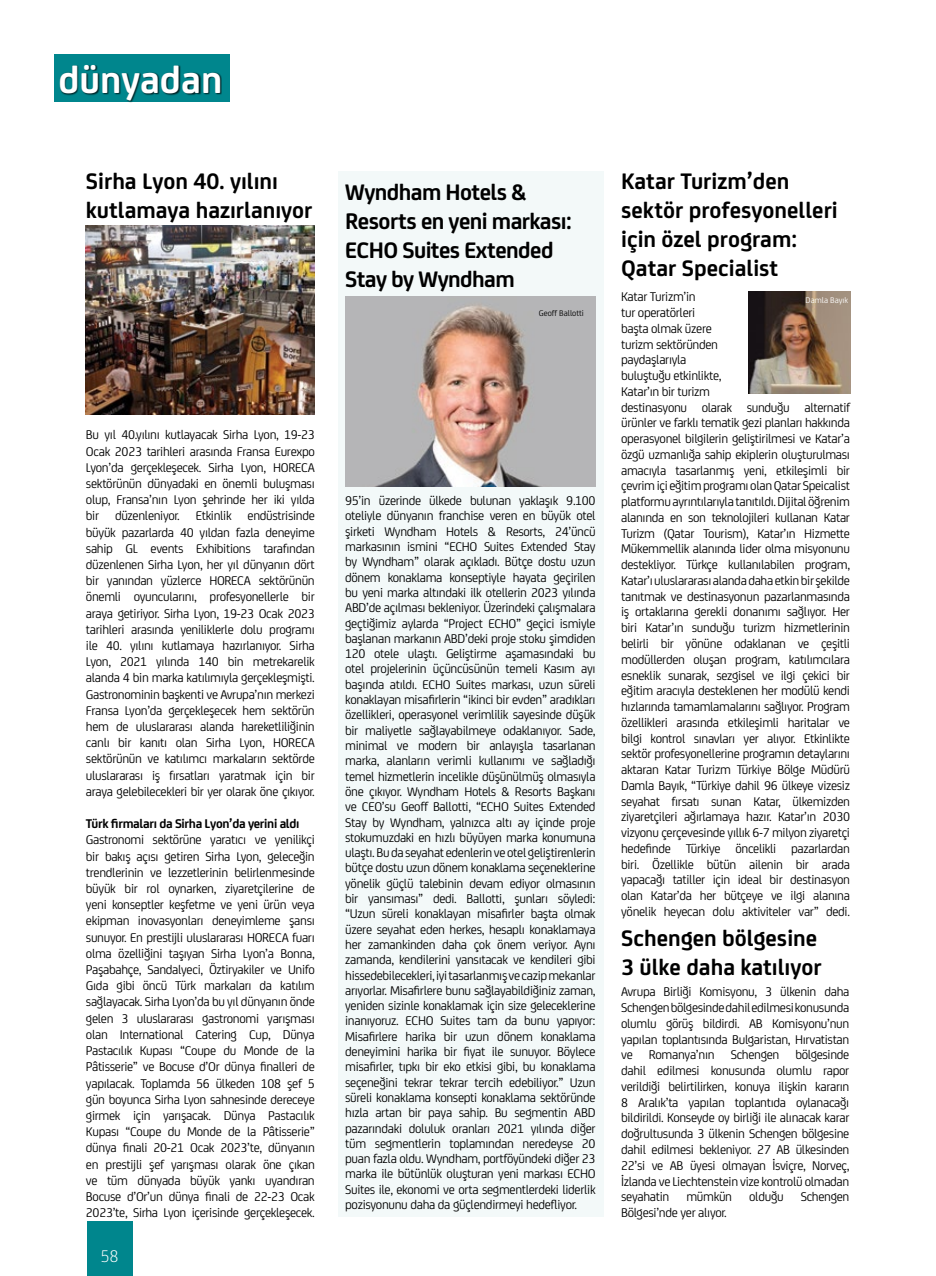
<style>
.page{position:relative;width:936px;height:1276px;background:#fff}
.page>*{position:absolute;margin:0;border:0;box-sizing:border-box;transform-origin:0 0}
.t1{font:700 40.5px "FS Joey";color:#fff}
.t2{font:700 24px/28.8px "FS Joey";color:#000}
.t3{font:700 24px/28.8px "FS Joey";letter-spacing:-.025em;color:#000}
.t4{font:300 18px "FS Joey";color:#fff}
.t5{font:13.5px/15.8px "FS Joey";letter-spacing:-.025em;color:#000;text-align:justify}
.t6{font:700 13.5px "FS Joey";letter-spacing:-.025em;color:#000}
.t7{font:8.7px "FS Joey";color:#000}
.t8{font:8.7px "FS Joey";color:#fff}
</style>
<div class="page">
<div style="left:87px;top:1222px;width:45px;height:54px;background:#00868d"></div>
<div style="left:54px;top:54px;width:176px;height:48px;background:#00868d"></div>
<div style="left:60px;top:65px;width:162px;height:37px;background:#000;opacity:.75"></div>
<img style="left:86px;top:226px;width:229px;height:188px">
<img style="left:748px;top:291px;width:102px;height:102px">
<div style="left:338px;top:171px;width:266px;height:1046px;background:#f3f9f9"></div>
<img style="left:345px;top:296px;width:250px;height:191px">
<h1 class="t1" style="left:58px;top:49px;width:165px">dünyadan</h1>
<h2 class="t2" style="left:86px;top:165px;width:228px">Sirha Lyon 40. yılını kutlamaya hazırlanıyor</h2>
<h2 class="t2" style="left:621px;top:165px;width:218px">Katar Turizm’den sektör profesyonelleri için özel program:<br>Qatar Specialist</h2>
<h2 class="t3" style="left:345px;top:176px;width:228px">Wyndham Hotels &amp;<br>Resorts en yeni markası:<br>ECHO Suites Extended<br>Stay by Wyndham</h2>
<p class="t5" style="left:621px;top:288px;width:230px;text-align:left">Katar Turizm’in<br>tur operatörleri<br>başta olmak üzere<br>turizm sektöründen<br>paydaşlarıyla<br>buluştuğu etkinlikte,<br>Katar’ın bir turizm<br>destinasyonu olarak sunduğu alternatif ürünler ve farklı tematik gezi planları hakkında operasyonel bilgilerin geliştirilmesi ve Katar’a özgü uzmanlığa sahip ekiplerin oluşturulması amacıyla tasarlanmış yeni, etkileşimli bir çevrim içi eğitim programı olan Qatar Speicalist platformu ayrıntılarıyla tanıtıldı. Dijital öğrenim alanında en son teknolojileri kullanan Katar Turizm (Qatar Tourism), Katar’ın Hizmette Mükemmellik alanında lider olma misyonunu destekliyor. Türkçe kullanılabilen program, Katar’ı uluslararası alanda daha etkin bir şekilde tanıtmak ve destinasyonun pazarlanmasında iş ortaklarına gerekli donanımı sağlıyor. Her biri Katar’ın sunduğu turizm hizmetlerinin belirli bir yönüne odaklanan ve çeşitli modüllerden oluşan program, katılımcılara esneklik sunarak, sezgisel ve ilgi çekici bir eğitim aracıyla desteklenen her modülü kendi hızlarında tamamlamalarını sağlıyor. Program özellikleri arasında etkileşimli haritalar ve bilgi kontrol sınavları yer alıyor. Etkinlikte sektör profesyonellerine programın detaylarını aktaran Katar Turizm Türkiye Bölge Müdürü Damla Bayık, “Türkiye dahil 96 ülkeye vizesiz seyahat fırsatı sunan Katar, ülkemizden ziyaretçileri ağırlamaya hazır. Katar’ın 2030 vizyonu çerçevesinde yıllık 6-7 milyon ziyaretçi hedefinde Türkiye öncelikli pazarlardan biri. Özellikle bütün ailenin bir arada yapacağı tatiller için ideal bir destinasyon olan Katar’da her bütçeye ve ilgi alanına yönelik heyecan dolu aktiviteler var” dedi.</p>
<p class="t8" style="left:805px;top:293px;width:44px">Damla Bayık</p>
<p class="t7" style="left:539px;top:307px;width:47px">Geoff Ballotti</p>
<p class="t5" style="left:86px;top:426px;width:230px;line-height:16.2px">Bu yıl 40.yılını kutlayacak Sirha Lyon, 19-23<br>Ocak 2023 tarihleri arasında Fransa Eurexpo Lyon’da gerçekleşecek. Sirha Lyon, HORECA sektörünün dünyadaki en önemli buluşması olup, Fransa’nın Lyon şehrinde her iki yılda bir düzenleniyor. Etkinlik endüstrisinde büyük pazarlarda 40 yıldan fazla deneyime sahip GL events Exhibitions tarafından düzenlenen Sirha Lyon, her yıl dünyanın dört bir yanından yüzlerce HORECA sektörünün önemli oyuncularını, profesyonellerle bir araya getiriyor. Sirha Lyon, 19-23 Ocak 2023 tarihleri arasında yeniliklerle dolu programı ile 40. yılını kutlamaya hazırlanıyor. Sirha Lyon, 2021 yılında 140 bin metrekarelik alanda 4 bin marka katılımıyla gerçekleşmişti.<br>Gastronominin başkenti ve Avrupa’nın merkezi Fransa Lyon’da gerçekleşecek hem sektörün hem de uluslararası alanda hareketliliğinin canlı bir kanıtı olan Sirha Lyon, HORECA sektörünün ve katılımcı markaların sektörde uluslararası iş fırsatları yaratmak için bir araya gelebilecekleri bir yer olarak öne çıkıyor.</p>
<p class="t6" style="left:86px;top:813px;width:215px">Türk firmaları da Sirha Lyon’da yerini aldı</p>
<p class="t5" style="left:86px;top:831px;width:230px;line-height:16.2px">Gastronomi sektörüne yaratıcı ve yenilikçi bir bakış açısı getiren Sirha Lyon, geleceğin trendlerinin ve lezzetlerinin belirlenmesinde büyük bir rol oynarken, ziyaretçilerine de yeni konseptler keşfetme ve yeni ürün veya ekipman inovasyonları deneyimleme şansı sunuyor. En prestijli uluslararası HORECA fuarı olma özelliğini taşıyan Sirha Lyon’a Bonna, Paşabahçe, Sandalyeci, Öztiryakiler ve Unifo Gıda gibi öncü Türk markaları da katılım sağlayacak. Sirha Lyon’da bu yıl dünyanın önde gelen 3 uluslararası gastronomi yarışması olan International Catering Cup, Dünya Pastacılık Kupası “Coupe du Monde de la Pâtisserie” ve Bocuse d’Or dünya finalleri de yapılacak. Toplamda 56 ülkeden 108 şef 5 gün boyunca Sirha Lyon sahnesinde dereceye girmek için yarışacak. Dünya Pastacılık Kupası “Coupe du Monde de la Pâtisserie” dünya finali 20-21 Ocak 2023’te, dünyanın en prestijli şef yarışması olarak öne çıkan ve tüm dünyada büyük yankı uyandıran Bocuse d’Or’un dünya finali de 22-23 Ocak 2023’te, Sirha Lyon içerisinde gerçekleşecek.</p>
<p class="t5" style="left:345px;top:492px;width:252px;line-height:15.3px">95’in üzerinde ülkede bulunan yaklaşık 9.100 oteliyle dünyanın franchise veren en büyük otel şirketi Wyndham Hotels &amp; Resorts, 24’üncü markasının ismini “ECHO Suites Extended Stay by Wyndham” olarak açıkladı. Bütçe dostu uzun dönem konaklama konseptiyle hayata geçirilen bu yeni marka altındaki ilk otellerin 2023 yılında ABD’de açılması bekleniyor. Üzerindeki çalışmalara geçtiğimiz aylarda “Project ECHO” geçici ismiyle başlanan markanın ABD’deki proje stoku şimdiden 120 otele ulaştı. Geliştirme aşamasındaki bu otel projelerinin üçüncüsünün temeli Kasım ayı başında atıldı. ECHO Suites markası, uzun süreli konaklayan misafirlerin “ikinci bir evden” aradıkları özellikleri, operasyonel verimlilik sayesinde düşük bir maliyetle sağlayabilmeye odaklanıyor. Sade, minimal ve modern bir anlayışla tasarlanan marka, alanların verimli kullanımı ve sağladığı temel hizmetlerin incelikle düşünülmüş olmasıyla öne çıkıyor. Wyndham Hotels &amp; Resorts Başkanı ve CEO’su Geoff Ballotti, “ECHO Suites Extended Stay by Wyndham, yalnızca altı ay içinde proje stokumuzdaki en hızlı büyüyen marka konumuna ulaştı. Bu da seyahat edenlerin ve otel geliştirenlerin bütçe dostu uzun dönem konaklama seçeneklerine yönelik güçlü talebinin devam ediyor olmasının bir yansıması” dedi. Ballotti, şunları söyledi: “Uzun süreli konaklayan misafirler başta olmak üzere seyahat eden herkes, hesaplı konaklamaya her zamankinden daha çok önem veriyor. Aynı zamanda, kendilerini yansıtacak ve kendileri gibi hissedebilecekleri, iyi tasarlanmış ve cazip mekanlar arıyorlar. Misafirlere bunu sağlayabildiğiniz zaman, yeniden sizinle konaklamak için size geleceklerine inanıyoruz. ECHO Suites tam da bunu yapıyor:<br>Misafirlere harika bir uzun dönem konaklama deneyimini harika bir fiyat ile sunuyor. Böylece misafirler, tıpkı bir eko etkisi gibi, bu konaklama seçeneğini tekrar tekrar tercih edebiliyor.” Uzun süreli konaklama konsepti konaklama sektöründe hızla artan bir paya sahip. Bu segmentin ABD pazarındaki doluluk oranları 2021 yılında diğer tüm segmentlerin toplamından neredeyse 20 puan fazla oldu. Wyndham, portföyündeki diğer 23 marka ile bütünlük oluşturan yeni markası ECHO Suites ile, ekonomi ve orta segmentlerdeki liderlik pozisyonunu daha da güçlendirmeyi hedefliyor.</p>
<h2 class="t2" style="left:621px;top:922px;width:202px">Schengen bölgesine<br>3 ülke daha katılıyor</h2>
<p class="t5" style="left:621px;top:983px;width:230px">Avrupa Birliği Komisyonu, 3 ülkenin daha Schengen bölgesinde dahil edilmesi konusunda olumlu görüş bildirdi. AB Komisyonu’nun yapılan toplantısında Bulgaristan, Hırvatistan ve Romanya’nın Schengen bölgesinde dahil edilmesi konusunda olumlu rapor verildiği belirtilirken, konuya ilişkin kararın 8 Aralık’ta yapılan toplantıda oylanacağı bildirildi. Konseyde oy birliği ile alınacak karar doğrultusunda 3 ülkenin Schengen bölgesine dahil edilmesi bekleniyor. 27 AB ülkesinden 22’si ve AB üyesi olmayan İsviçre, Norveç, İzlanda ve Liechtenstein vize kontrolü olmadan seyahatin</p>
<p class="t5" style="left:686px;top:1188px;width:47px">mümkün</p>
<p class="t5" style="left:749px;top:1188px;width:36px">olduğu</p>
<p class="t5" style="left:800px;top:1188px;width:50px">Schengen</p>
<p class="t5" style="left:621px;top:1203px;width:107px">Bölgesi’nde yer alıyor.</p>
<h3 class="t4" style="left:100px;top:1243px;width:20px">58</h3>
</div>
